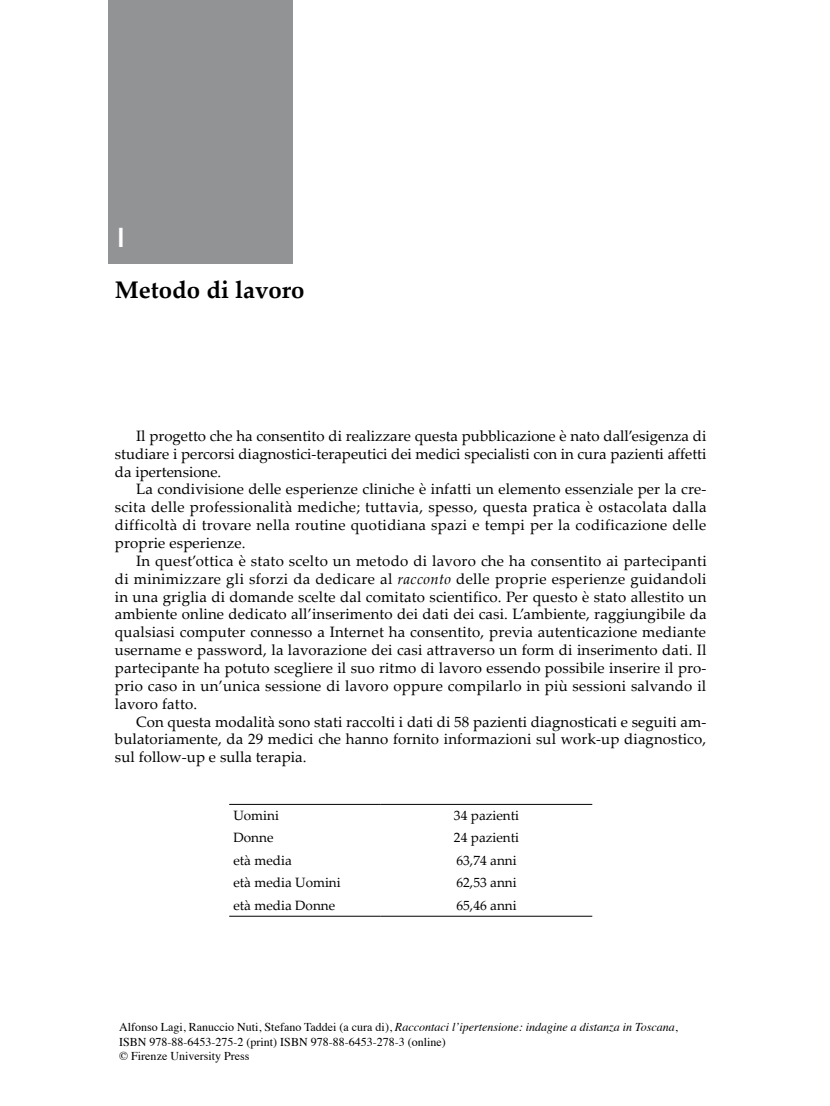
<style>
.page{position:relative;width:830px;height:1106px;background:#fff}
.page>*{position:absolute;margin:0;border:0;box-sizing:border-box;transform-origin:0 0}
.t1{font:700 28.2px "Gill Sans Std";color:#fff;scale:.8 1}
.t2{font:700 24px "Palatino Linotype";color:#000}
.t3{font:15px/17.9px "Palatino Linotype";letter-spacing:.01em;color:#000;text-align:justify}
.t4{font:13.5px "Palatino Linotype";color:#000}
.t5{font:12px/14.4px "Times";color:#000}
.s1{font-style:italic}
</style>
<div class="page">
<hr style="left:229px;top:804px;width:151px;height:1px;background:#000">
<hr style="left:380px;top:804px;width:212px;height:1px;background:#000">
<hr style="left:229px;top:915px;width:151px;height:1px;background:#000">
<hr style="left:380px;top:915px;width:212px;height:1px;background:#000">
<div style="left:108px;top:0;width:185px;height:264px;background:#929395"></div>
<h1 class="t1" style="left:115px;top:220px;width:17px">1</h1>
<h2 class="t2" style="left:115px;top:273px;width:191px">Metodo di lavoro</h2>
<p class="t3" style="left:115px;top:426px;width:593px;text-indent:21px">Il progetto che ha consentito di realizzare questa pubblicazione è nato dall’esigenza di studiare i percorsi diagnostici-terapeutici dei medici specialisti con in cura pazienti affetti da ipertensione.</p>
<p class="t3" style="left:115px;top:480px;width:593px;text-indent:21px">La condivisione delle esperienze cliniche è infatti un elemento essenziale per la cre&shy;scita delle professionalità mediche; tuttavia, spesso, questa pratica è ostacolata dalla difficoltà di trovare nella routine quotidiana spazi e tempi per la codificazione delle proprie esperienze.</p>
<p class="t3" style="left:115px;top:551px;width:593px;text-indent:21px">In quest’ottica è stato scelto un metodo di lavoro che ha consentito ai partecipanti di minimizzare gli sforzi da dedicare al <span class="s1">racconto</span> delle proprie esperienze guidandoli in una griglia di domande scelte dal comitato scientifico. Per questo è stato allestito un ambiente online dedicato all’inserimento dei dati dei casi. L’ambiente, raggiungibile da qualsiasi computer connesso a Internet ha consentito, previa autenticazione mediante username e password, la lavorazione dei casi attraverso un form di inserimento dati. Il partecipante ha potuto scegliere il suo ritmo di lavoro essendo possibile inserire il pro&shy;prio caso in un’unica sessione di lavoro oppure compilarlo in più sessioni salvando il lavoro fatto.</p>
<p class="t3" style="left:115px;top:712px;width:593px;text-indent:21px">Con questa modalità sono stati raccolti i dati di 58 pazienti diagnosticati e seguiti am&shy;bulatoriamente, da 29 medici che hanno fornito informazioni sul work-up diagnostico, sul follow-up e sulla terapia.</p>
<p class="t4" style="left:233px;top:806px;width:47px">Uomini</p>
<p class="t4" style="left:454px;top:806px;width:67px">34 pazienti</p>
<p class="t4" style="left:233px;top:827px;width:42px">Donne</p>
<p class="t4" style="left:454px;top:827px;width:67px">24 pazienti</p>
<p class="t4" style="left:233px;top:850px;width:60px">età media</p>
<p class="t4" style="left:456px;top:850px;width:62px">63,74 anni</p>
<p class="t4" style="left:233px;top:873px;width:109px">età media Uomini</p>
<p class="t4" style="left:456px;top:873px;width:62px">62,53 anni</p>
<p class="t4" style="left:233px;top:895px;width:103px">età media Donne</p>
<p class="t4" style="left:456px;top:895px;width:62px">65,46 anni</p>
<p class="t5" style="left:119px;top:1019px;width:560px">Alfonso Lagi, Ranuccio Nuti, Stefano Taddei (a cura di), <span class="s1">Raccontaci l’ipertensione: indagine a distanza in Toscana</span>,<br>ISBN 978-88-6453-275-2 (print) ISBN 978-88-6453-278-3 (online)<br>© Firenze University Press</p>
</div>
